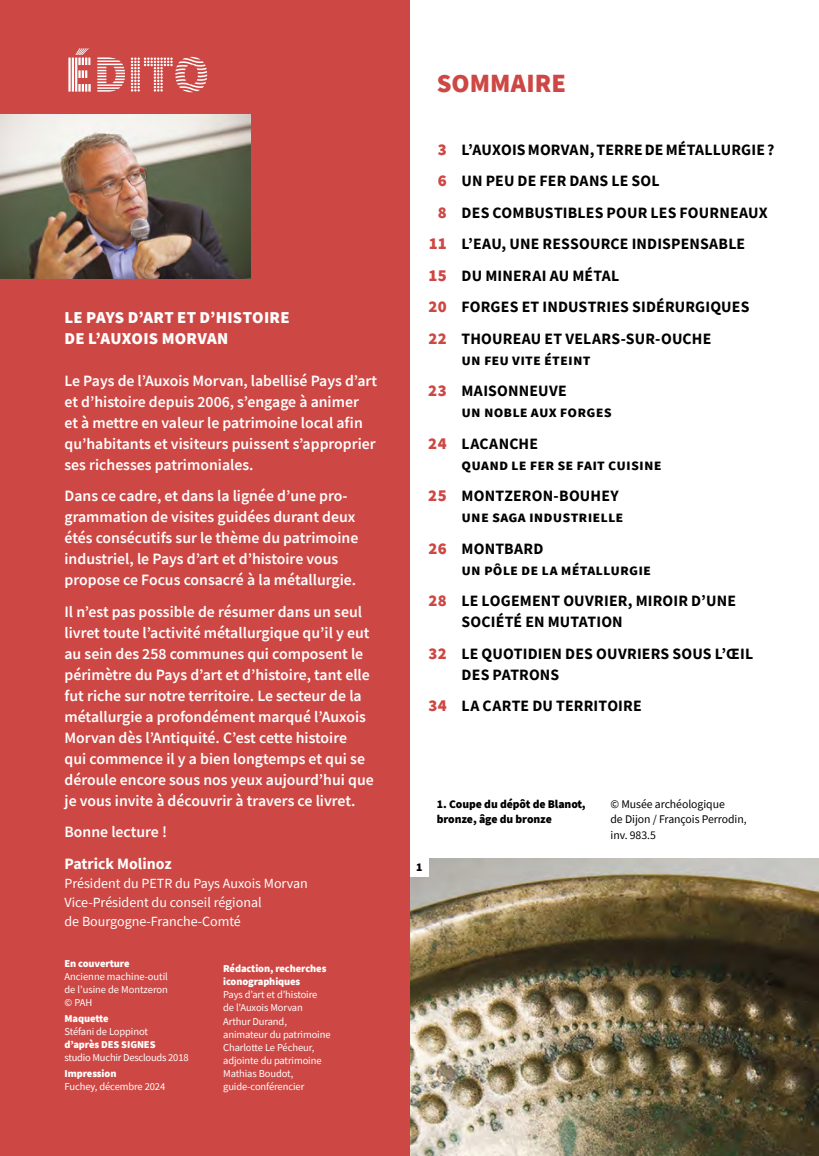
<style>
.page{position:relative;width:819px;height:1156px;background:#fff}
.page>*{position:absolute;margin:0;border:0;box-sizing:border-box;transform-origin:0 0}
.t1{font:900 52.5px "Source Sans Pro DISPLAYV2";letter-spacing:-.005em;color:#fff}
.t2{font:900 26.25px "Source Sans Pro";color:#cd4844}
.t3{font:900 16.62px/21px "Source Sans Pro";letter-spacing:.015em;color:#fff}
.t4{font:900 16.62px/31.5px "Source Sans Pro";letter-spacing:.02em;color:#cd4844;text-align:center}
.t5{font:600 15.75px/21px "Source Sans Pro";color:#fff}
.t6{font:700 15.75px/31.5px "Source Sans Pro";letter-spacing:.01em;color:#000}
.t7{font:700 15.75px "Source Sans Pro";color:#fff}
.t8{font:14px/19.2px "Source Sans Pro";color:#fff}
.t9{font:11.72px/15.8px "Source Sans Pro";letter-spacing:-.005em;color:#000}
.t10{font:900 11.72px/15.8px "Source Sans Pro";letter-spacing:-.005em;color:#000}
.t11{font:10.5px/13.1px "Source Sans Pro";letter-spacing:-.01em;color:#fff;text-align:justify}
.t12{font:900 10.5px/13.1px "Source Sans Pro";letter-spacing:-.01em;color:#fff}
</style>
<div class="page">
<img style="left:409px;top:858px;width:410px;height:298px">
<div style="left:409px;top:857px;width:20px;height:20px;background:#fff"></div>
<div style="left:0;top:0;width:409px;height:1156px;background:#cd4844"></div>
<img style="left:0;top:115px;width:251px;height:163px">
<h1 class="t1" style="left:64px;top:47px;width:146px">ÉDITO</h1>
<p class="t3" style="left:64px;top:306px;width:226px">LE PAYS D’ART ET D’HISTOIRE<br>DE L’AUXOIS MORVAN</p>
<p class="t5" style="left:64px;top:370px;width:314px">Le Pays de l’Auxois Morvan, labellisé Pays d’art et d’histoire depuis 2006, s’engage à animer<br>et à mettre en valeur le patrimoine local afin qu’habitants et visiteurs puissent s’approprier ses richesses patrimoniales.</p>
<p class="t5" style="left:64px;top:485px;width:295px">Dans ce cadre, et dans la lignée d’une pro&shy;grammation de visites guidées durant deux étés consécutifs sur le thème du patrimoine industriel, le Pays d’art et d’histoire vous propose ce Focus consacré à la métallurgie.</p>
<p class="t5" style="left:64px;top:601px;width:311px">Il n’est pas possible de résumer dans un seul livret toute l’activité métallurgique qu’il y eut au sein des 258 communes qui composent le périmètre du Pays d’art et d’histoire, tant elle fut riche sur notre territoire. Le secteur de la métallurgie a profondément marqué l’Auxois Morvan dès l’Antiquité. C’est cette histoire<br>qui commence il y a bien longtemps et qui se déroule encore sous nos yeux aujourd’hui que je vous invite à découvrir à travers ce livret.</p>
<p class="t5" style="left:64px;top:821px;width:104px">Bonne lecture !</p>
<p class="t7" style="left:64px;top:853px;width:109px">Patrick Molinoz</p>
<p class="t8" style="left:64px;top:873px;width:245px">Président du PETR du Pays Auxois Morvan<br>Vice-Président du conseil régional<br>de Bourgogne-Franche-Comté</p>
<p class="t12" style="left:64px;top:957px;width:66px">En couverture</p>
<p class="t11" style="left:64px;top:970px;width:105px">Ancienne machine-outil de l’usine de Montzeron © PAH</p>
<p class="t12" style="left:64px;top:1012px;width:46px">Maquette</p>
<p class="t11" style="left:64px;top:1025px;width:85px">Stéfani de Loppinot</p>
<p class="t12" style="left:64px;top:1038px;width:93px">d’après DES SIGNES</p>
<p class="t11" style="left:64px;top:1051px;width:126px">studio Muchir Desclouds 2018</p>
<p class="t12" style="left:64px;top:1067px;width:53px">Impression</p>
<p class="t11" style="left:64px;top:1080px;width:102px">Fuchey, décembre 2024</p>
<p class="t12" style="left:223px;top:962px;width:105px">Rédaction, recherches iconographiques</p>
<p class="t11" style="left:223px;top:988px;width:109px;text-align:left">Pays d’art et d’histoire de l’Auxois Morvan<br>Arthur Durand, animateur du patrimoine<br>Charlotte Le Pécheur, adjointe du patrimoine<br>Mathias Boudot, guide-conférencier</p>
<h2 class="t2" style="left:437px;top:65px;width:131px">SOMMAIRE</h2>
<p class="t4" style="left:428px;top:133px;width:20px">3<br>6<br>8<br>11<br>15<br>20<br>22</p>
<p class="t4" style="left:428px;top:375px;width:20px">23</p>
<p class="t4" style="left:428px;top:427px;width:20px">24</p>
<p class="t4" style="left:428px;top:480px;width:20px">25</p>
<p class="t4" style="left:428px;top:532px;width:20px">26</p>
<p class="t4" style="left:428px;top:585px;width:20px">28</p>
<p class="t4" style="left:428px;top:637px;width:20px">32</p>
<p class="t4" style="left:428px;top:690px;width:20px">34</p>
<p class="t6" style="left:461px;top:133px;width:314px">L’AUXOIS MORVAN, TERRE DE MÉTALLURGIE?<br>UN PEU DE FER DANS LE SOL<br>DES COMBUSTIBLES POUR LES FOURNEAUX<br>L’EAU, UNE RESSOURCE INDISPENSABLE<br>DU MINERAI AU MÉTAL<br>FORGES ET INDUSTRIES SIDÉRURGIQUES<br>THOUREAU ET VELARS-SUR-OUCHE</p>
<p class="t6" style="left:461px;top:343px;width:130px">un feu vite éteint<br>MAISONNEUVE</p>
<p class="t6" style="left:461px;top:396px;width:152px">un noble aux forges<br>LACANCHE</p>
<p class="t6" style="left:461px;top:448px;width:201px">quand le fer se fait cuisine<br>MONTZERON-BOUHEY</p>
<p class="t6" style="left:461px;top:501px;width:163px">une saga industrielle<br>MONTBARD</p>
<p class="t6" style="left:461px;top:553px;width:276px">un pôle de la métallurgie<br>LE LOGEMENT OUVRIER, MIROIR D’UNE</p>
<p class="t6" style="left:461px;top:606px;width:293px">SOCIÉTÉ EN MUTATION<br>LE QUOTIDIEN DES OUVRIERS SOUS L’ŒIL</p>
<p class="t6" style="left:461px;top:658px;width:182px">DES PATRONS<br>LA CARTE DU TERRITOIRE</p>
<p class="t10" style="left:416px;top:859px;width:8px">1</p>
<p class="t10" style="left:437px;top:795px;width:150px">1. Coupe du dépôt de Blanot, bronze, âge du bronze</p>
<p class="t9" style="left:610px;top:796px;width:138px">© Musée archéologique<br>de Dijon / François Perrodin, inv. 983.5</p>
</div>
